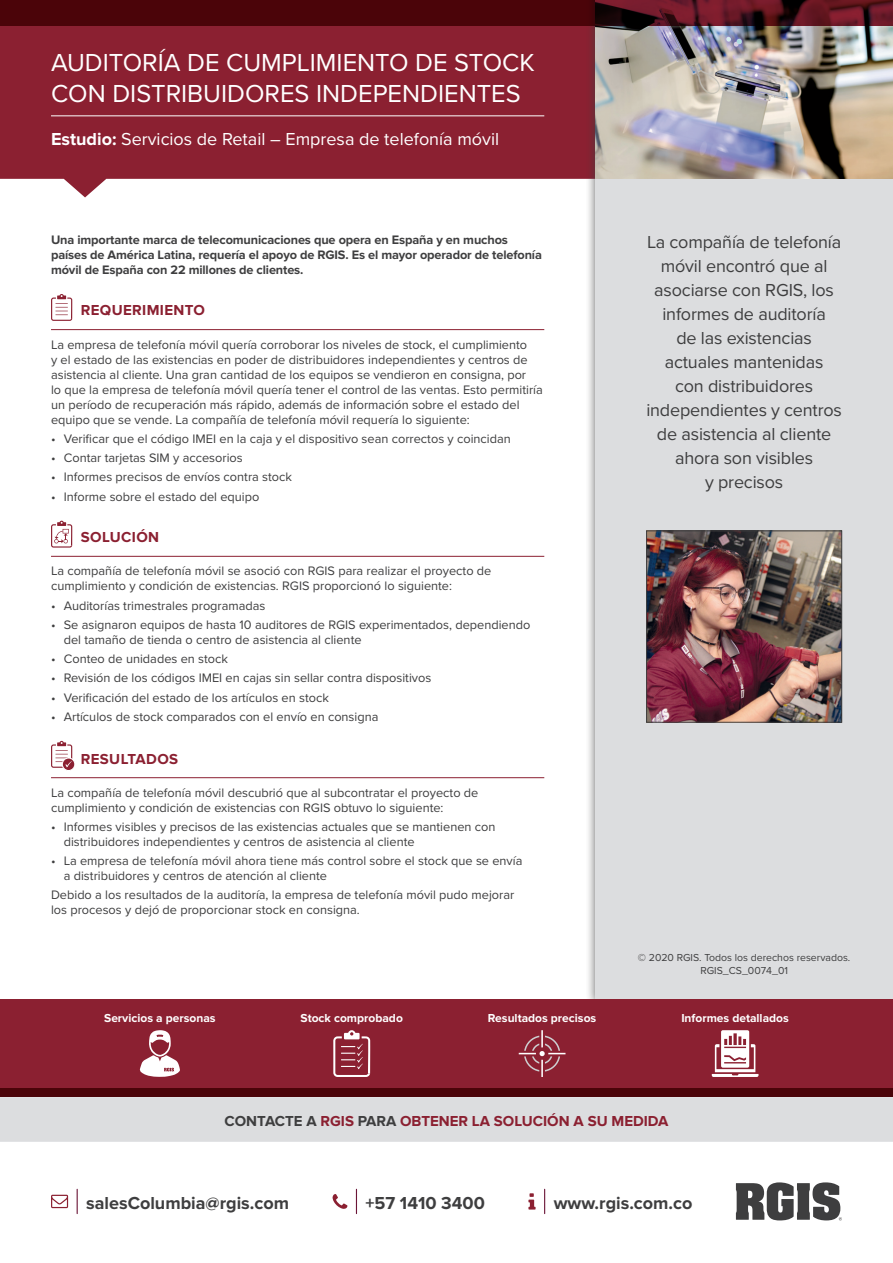
<style>
.page{position:relative;width:893px;height:1263px;background:#fff}
.page>*{position:absolute;margin:0;border:0;box-sizing:border-box;transform-origin:0 0}
.t1{font:25.5px/30.6px "Proxima Nova";color:#fff}
.t2{font:18px/24px "Proxima Nova";letter-spacing:-.01em;color:#3e3e3f;text-align:center}
.t3{font:18px "Proxima Nova";color:#fff}
.t4{font:700 18px "Proxima Nova";color:#3e3e3f}
.t5{font:700 15px "Proxima Nova";color:#8b2031}
.t6{font:700 15px "Proxima Nova";letter-spacing:.025em;color:#8b2031}
.t7{font:12.75px/15px "Proxima Nova";color:#3e3e3f}
.t8{font:700 12.75px/15px "Proxima Nova";letter-spacing:-.01em;color:#3e3e3f}
.t9{font:700 12px "Proxima Nova";color:#fff}
.t10{font:10.5px/12.6px "Proxima Nova";color:#3e3e3f;text-align:center}
.s1{font-weight:700}
.s2{color:#3e3e3f}
</style>
<div class="page">
<svg style="left:544px;top:1189px;width:1px;height:24px"></svg>
<svg style="left:528px;top:1193px;width:8px;height:16px"></svg>
<svg style="left:77px;top:1189px;width:1px;height:24px"></svg>
<svg style="left:51px;top:1195px;width:17px;height:13px"></svg>
<svg style="left:356px;top:1189px;width:1px;height:24px"></svg>
<svg style="left:333px;top:1194px;width:14px;height:15px"></svg>
<svg style="left:736px;top:1182px;width:106px;height:38px"></svg>
<div style="left:0;top:1097px;width:893px;height:45px;background:#dcdddf"></div>
<svg style="left:0;top:26px;width:585px;height:171px;background:#973746"></svg>
<div style="left:585px;top:0;width:308px;height:1010px;background:#3e3e3f;opacity:.75"></div>
<div style="left:595px;top:0;width:298px;height:1001px;background:#dcdddf"></div>
<hr style="left:51px;top:116px;width:493px;height:1px;background:#fff">
<div style="left:0;top:999px;width:893px;height:98px;background:#8b2031"></div>
<img style="left:595px;top:26px;width:298px;height:153px">
<hr style="left:51px;top:329px;width:493px;height:1px;background:#8b2031">
<hr style="left:51px;top:556px;width:493px;height:1px;background:#8b2031">
<hr style="left:51px;top:777px;width:493px;height:1px;background:#8b2031">
<svg style="left:51px;top:294px;width:22px;height:27px"></svg>
<svg style="left:51px;top:521px;width:22px;height:27px"></svg>
<svg style="left:51px;top:741px;width:24px;height:30px"></svg>
<img style="left:648px;top:533px;width:192px;height:187px">
<div style="left:646px;top:531px;width:196px;height:191px;border:1px solid #3e3e3f"></div>
<svg style="left:0;top:0;width:893px;height:26px;background:#4d0910"></svg>
<div style="left:0;top:1089px;width:893px;height:8px;background:#4b0409"></div>
<svg style="left:140px;top:1030px;width:40px;height:47px"></svg>
<svg style="left:712px;top:1030px;width:46px;height:47px"></svg>
<svg style="left:519px;top:1030px;width:46px;height:47px"></svg>
<svg style="left:333px;top:1030px;width:38px;height:47px"></svg>
<h1 class="t1" style="left:51px;top:46px;width:485px">AUDITORÍA DE CUMPLIMIENTO DE STOCK<br>CON DISTRIBUIDORES INDEPENDIENTES</h1>
<h2 class="t3" style="left:51px;top:125px;width:450px"><span class="s1">Estudio:</span> Servicios de Retail – Empresa de telefonía móvil</h2>
<p class="t8" style="left:51px;top:233px;width:492px">Una importante marca de telecomunicaciones que opera en España y en muchos países de América Latina, requería el apoyo de RGIS. Es el mayor operador de telefonía móvil de España con 22 millones de clientes.</p>
<p class="t6" style="left:81px;top:301px;width:126px">REQUERIMIENTO</p>
<p class="t7" style="left:51px;top:336px;width:493px">La empresa de telefonía móvil quería corroborar los niveles de stock, el cumplimiento<br>y el estado de las existencias en poder de distribuidores independientes y centros de asistencia al cliente. Una gran cantidad de los equipos se vendieron en consigna, por<br>lo que la empresa de telefonía móvil quería tener el control de las ventas. Esto permitiría un período de recuperación más rápido, además de información sobre el estado del equipo que se vende. La compañía de telefonía móvil requería lo siguiente:</p>
<p class="t7" style="left:51px;top:431px;width:461px">• Verificar que el código IMEI en la caja y el dispositivo sean correctos y coincidan</p>
<p class="t7" style="left:51px;top:450px;width:193px">• Contar tarjetas SIM y accesorios</p>
<p class="t7" style="left:51px;top:469px;width:243px">• Informes precisos de envíos contra stock</p>
<p class="t7" style="left:51px;top:488px;width:210px">• Informe sobre el estado del equipo</p>
<p class="t6" style="left:81px;top:528px;width:80px">SOLUCIÓN</p>
<p class="t7" style="left:51px;top:563px;width:442px">La compañía de telefonía móvil se asoció con RGIS para realizar el proyecto de cumplimiento y condición de existencias. RGIS proporcionó lo siguiente:</p>
<p class="t7" style="left:51px;top:597px;width:216px">• Auditorías trimestrales programadas</p>
<p class="t7" style="left:64px;top:616px;width:468px;text-indent:-13px">• Se asignaron equipos de hasta 10 auditores de RGIS experimentados, dependiendo del tamaño de tienda o centro de asistencia al cliente</p>
<p class="t7" style="left:51px;top:651px;width:179px">• Conteo de unidades en stock</p>
<p class="t7" style="left:51px;top:670px;width:382px">• Revisión de los códigos IMEI en cajas sin sellar contra dispositivos</p>
<p class="t7" style="left:51px;top:689px;width:279px">• Verificación del estado de los artículos en stock</p>
<p class="t7" style="left:51px;top:708px;width:329px">• Artículos de stock comparados con el envío en consigna</p>
<p class="t6" style="left:81px;top:750px;width:99px">RESULTADOS</p>
<p class="t7" style="left:51px;top:784px;width:429px">La compañía de telefonía móvil descubrió que al subcontratar el proyecto de cumplimiento y condición de existencias con RGIS obtuvo lo siguiente:</p>
<p class="t7" style="left:64px;top:819px;width:433px;text-indent:-13px">• Informes visibles y precisos de las existencias actuales que se mantienen con distribuidores independientes y centros de asistencia al cliente</p>
<p class="t7" style="left:64px;top:853px;width:460px;text-indent:-13px">• La empresa de telefonía móvil ahora tiene más control sobre el stock que se envía a distribuidores y centros de atención al cliente</p>
<p class="t7" style="left:51px;top:887px;width:465px">Debido a los resultados de la auditoría, la empresa de telefonía móvil pudo mejorar los procesos y dejó de proporcionar stock en consigna.</p>
<h2 class="t2" style="left:646px;top:229px;width:197px">La compañía de telefonía móvil encontró que al asociarse con RGIS, los informes de auditoría<br>de las existencias actuales mantenidas<br>con distribuidores independientes y centros de asistencia al cliente ahora son visibles<br>y precisos</h2>
<p class="t10" style="left:638px;top:951px;width:214px">© 2020 RGIS. Todos los derechos reservados.<br>RGIS_CS_0074_01</p>
<p class="t9" style="left:104px;top:1011px;width:113px">Servicios a personas</p>
<p class="t9" style="left:301px;top:1011px;width:104px">Stock comprobado</p>
<p class="t9" style="left:488px;top:1011px;width:110px">Resultados precisos</p>
<p class="t9" style="left:681px;top:1011px;width:109px">Informes detallados</p>
<p class="t5" style="left:224px;top:1112px;width:445px"><span class="s2">CONTACTE A</span> RGIS <span class="s2">PARA</span> OBTENER LA SOLUCIÓN A SU MEDIDA</p>
<h2 class="t4" style="left:86px;top:1192px;width:204px">salesColumbia@rgis.com</h2>
<h2 class="t4" style="left:366px;top:1192px;width:121px">+57 1410 3400</h2>
<h2 class="t4" style="left:554px;top:1192px;width:140px">www.rgis.com.co</h2>
</div>
